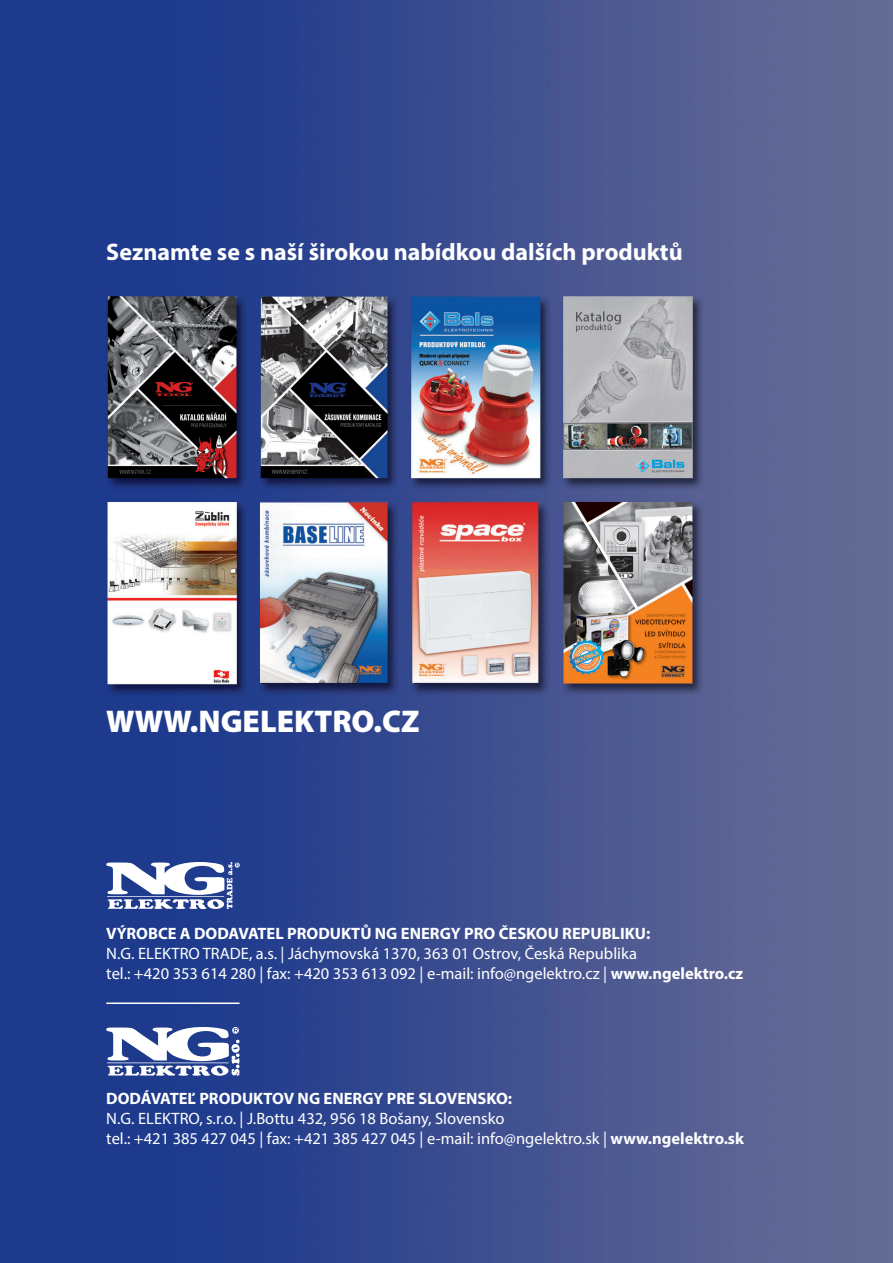
<style>
.page{position:relative;width:893px;height:1263px;background:#fff}
.page>*{position:absolute;margin:0;border:0;box-sizing:border-box;transform-origin:0 0}
.t1{font:900 31.5px "Myriad Pro";color:#fff}
.t2{font:700 24px "Myriad Pro";color:#fff}
.t3{font:16.5px/19.8px "Myriad Pro";color:#fff}
.t4{font:700 16.5px "Myriad Pro";color:#fff}
.s1{font-weight:700}
</style>
<div class="page">
<img style="left:0;top:0;width:893px;height:1263px">
<svg style="left:106px;top:862px;width:134px;height:47px"></svg>
<svg style="left:106px;top:1027px;width:134px;height:49px"></svg>
<hr style="left:106px;top:1002px;width:134px;height:2px;background:#fff">
<h2 class="t2" style="left:106px;top:237px;width:578px">Seznamte se s naší širokou nabídkou dalších produktů</h2>
<h1 class="t1" style="left:106px;top:702px;width:315px">WWW.NGELEKTRO.CZ</h1>
<p class="t4" style="left:106px;top:924px;width:546px">VÝROBCE A DODAVATEL PRODUKTŮ NG ENERGY PRO ČESKOU REPUBLIKU:</p>
<p class="t3" style="left:106px;top:943px;width:638px">N.G. ELEKTRO TRADE, a.s. | Jáchymovská 1370, 363 01 Ostrov, Česká Republika<br>tel.: +420 353 614 280 | fax: +420 353 613 092 | e-mail: info@ngelektro.cz | <span class="s1">www.ngelektro.cz</span></p>
<p class="t4" style="left:106px;top:1089px;width:407px">DODÁVATEĽ PRODUKTOV NG ENERGY PRE SLOVENSKO:</p>
<p class="t3" style="left:106px;top:1108px;width:639px">N.G. ELEKTRO, s.r.o. | J.Bottu 432, 956 18 Bošany, Slovensko<br>tel.: +421 385 427 045 | fax: +421 385 427 045 | e-mail: info@ngelektro.sk | <span class="s1">www.ngelektro.sk</span></p>
</div>
